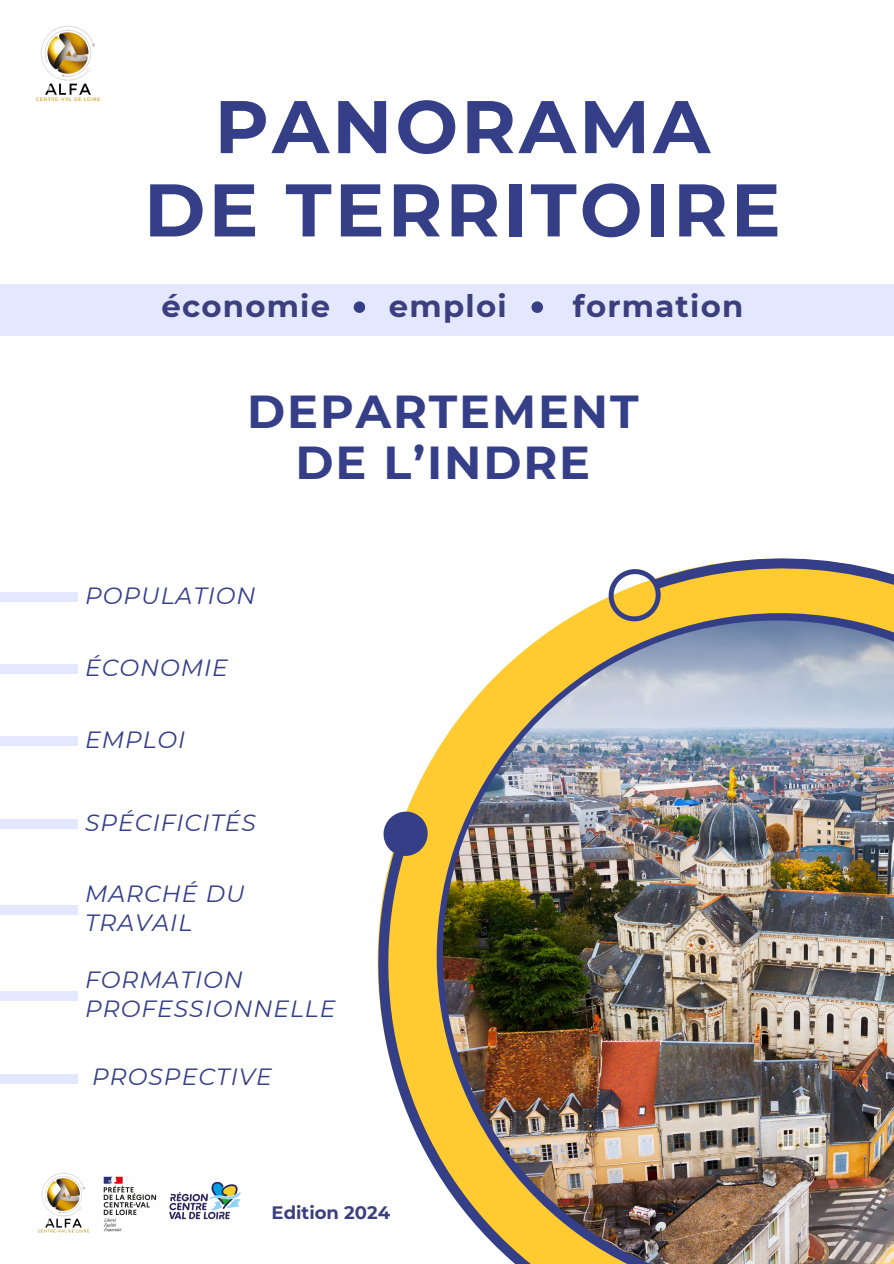
<style>
.page{position:relative;width:894px;height:1264px;background:#fff}
.page>*{position:absolute;margin:0;border:0;box-sizing:border-box;transform-origin:0 0}
.t1{font:700 74.4px/83.2px "Montserrat";letter-spacing:.04em;color:#353f88;text-align:center}
.t2{font:700 46.2px/51.8px "Montserrat";letter-spacing:.04em;color:#353f88;text-align:center}
.t3{font:700 30.75px "Montserrat";letter-spacing:.04em;color:#3c3f7e}
.t4{font:italic 23.4px/29.2px "Montserrat";letter-spacing:.04em;color:#353f88}
.t5{font:700 18px "Montserrat";color:#3c3f7e}
</style>
<div class="page">
<div style="left:0;top:592px;width:78px;height:10px;background:#e3e8ff"></div>
<div style="left:0;top:819px;width:78px;height:9px;background:#e3e8ff"></div>
<svg style="left:377px;top:558px;width:516px;height:624px"></svg>
<svg style="left:377px;top:802px;width:59px;height:62px"></svg>
<svg style="left:593px;top:558px;width:82px;height:62px"></svg>
<div style="left:0;top:905px;width:78px;height:9px;background:#e3e8ff"></div>
<div style="left:0;top:991px;width:78px;height:9px;background:#e3e8ff"></div>
<div style="left:0;top:664px;width:78px;height:9px;background:#e3e8ff"></div>
<div style="left:0;top:736px;width:78px;height:9px;background:#e3e8ff"></div>
<img style="left:36px;top:25px;width:64px;height:76px">
<img style="left:443px;top:620px;width:450px;height:643px">
<div style="left:0;top:284px;width:893px;height:52px;background:#e3e8ff"></div>
<div style="left:353px;top:301px;width:12px;height:12px;background:#353f88;border-radius:50%"></div>
<div style="left:531px;top:301px;width:12px;height:12px;background:#353f88;border-radius:50%"></div>
<div style="left:0;top:1073px;width:78px;height:10px;background:#e3e8ff"></div>
<img style="left:38px;top:1173px;width:119px;height:60px">
<img style="left:169px;top:1181px;width:72px;height:39px">
<h4 class="t1" style="left:144px;top:85px;width:638px">PANORAMA<br>DE TERRITOIRE</h4>
<p class="t3" style="left:161px;top:288px;width:170px">économie</p>
<p class="t3" style="left:389px;top:288px;width:119px">emploi</p>
<h3 class="t3" style="left:572px;top:288px;width:172px">formation</h3>
<h3 class="t2" style="left:247px;top:385px;width:393px">DEPARTEMENT<br>DE L’INDRE</h3>
<h2 class="t4" style="left:85px;top:581px;width:172px">POPULATION</h2>
<h4 class="t4" style="left:85px;top:652px;width:144px">ÉCONOMIE</h4>
<h4 class="t4" style="left:85px;top:724px;width:102px">EMPLOI</h4>
<h3 class="t4" style="left:85px;top:807px;width:172px">SPÉCIFICITÉS</h3>
<p class="t4" style="left:85px;top:879px;width:161px">MARCHÉ DU<br>TRAVAIL</p>
<h1 class="t4" style="left:85px;top:964px;width:252px">FORMATION<br>PROFESSIONNELLE</h1>
<h4 class="t4" style="left:92px;top:1062px;width:181px">PROSPECTIVE</h4>
<h4 class="t5" style="left:271px;top:1201px;width:120px">Edition 2024</h4>
</div>
